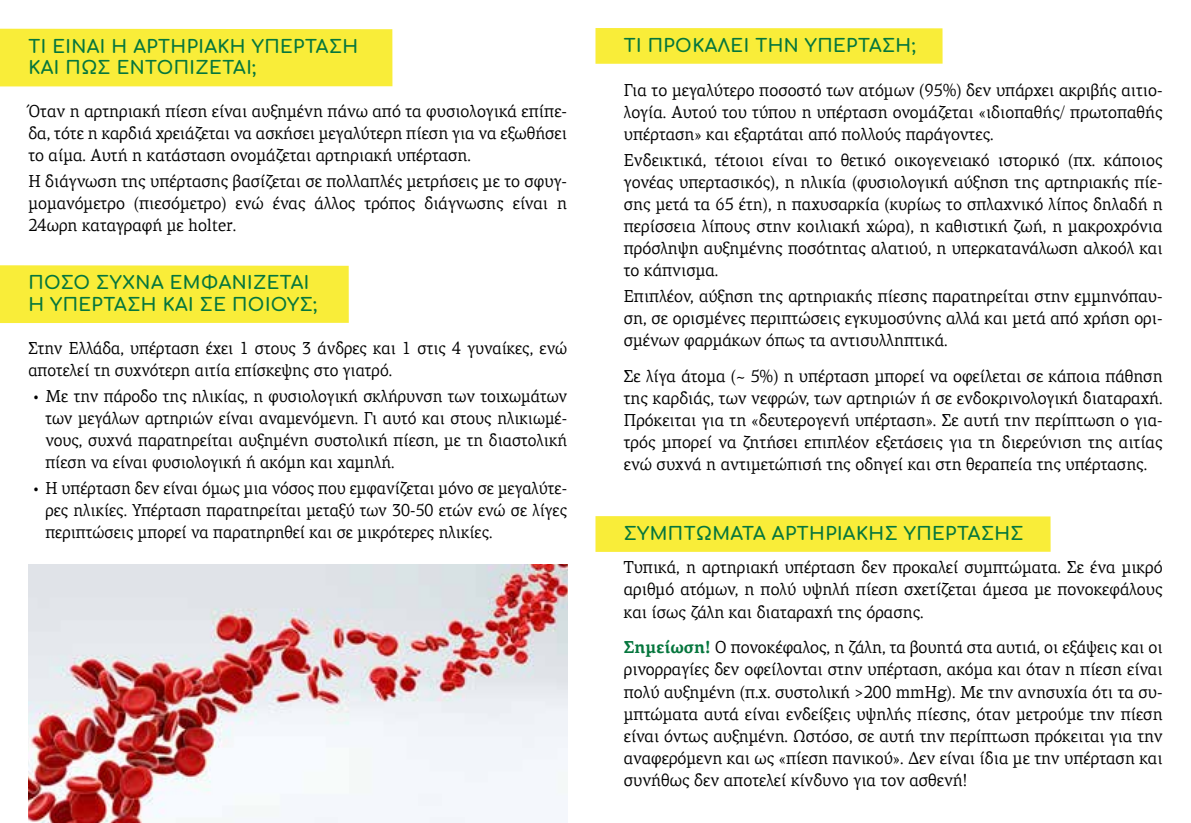
<style>
.page{position:relative;width:1191px;height:823px;background:#fff}
.page>*{position:absolute;margin:0;border:0;box-sizing:border-box;transform-origin:0 0}
.t1{font:700 18px/21.6px "Comfortaa";letter-spacing:.025em;color:#05763d}
.t2{font:17.4px/22px "PF Agora Serif Pro";color:#000;text-align:justify;scale:.94 1}
.t3{font:17.4px/22px "PF Agora Serif Pro";color:#000;text-align:justify;scale:.92 1}
.s1{font-weight:700;color:#05763d}
</style>
<div class="page">
<img style="left:28px;top:564px;width:539px;height:258px">
<div style="left:0;top:29px;width:392px;height:57px;background:#f9ed39"></div>
<div style="left:0;top:265px;width:349px;height:58px;background:#f9ed39"></div>
<div style="left:595px;top:28px;width:347px;height:36px;background:#f9ed39"></div>
<div style="left:595px;top:516px;width:455px;height:35px;background:#f9ed39"></div>
<p class="t1" style="left:28px;top:33px;width:328px">ΤΙ ΕΊ ΝΑΙ Η ΑΡΤΗ ΡΙΑΚΉ ΥΠΈΡΤΑΣΗ<br>ΚΑΙ ΠΏΣ ΕΝΤΟΠΊΖΕΤΑΙ;</p>
<p class="t2" style="left:28px;top:100px;width:574px">Όταν η αρτηριακή πίεση είναι αυξημένη πάνω από τα φυσιολογικά επίπε&shy;δα, τότε η καρδιά χρειάζεται να ασκήσει μεγαλύτερη πίεση για να εξωθήσει το αίμα. Αυτή η κατάσταση ονομάζεται αρτηριακή υπέρταση.</p>
<p class="t2" style="left:28px;top:170px;width:574px">Η διάγνωση της υπέρτασης βασίζεται σε πολλαπλές μετρήσεις με το σφυγ&shy;μομανόμετρο (πιεσόμετρο) ενώ ένας άλλος τρόπος διάγνωσης είναι η 24ωρη καταγραφή με holter.</p>
<p class="t1" style="left:28px;top:269px;width:290px">ΠΌΣΟ ΣΥΧΝΆ ΕΜΦΑΝΊ ΖΕΤΑΙ<br>Η ΥΠΈΡΤΑΣΗ ΚΑΙ ΣΕ ΠΟΙΟΥΣ;</p>
<p class="t3" style="left:28px;top:336px;width:587px">Στην Ελλάδα, υπέρταση έχει 1 στους 3 άνδρες και 1 στις 4 γυναίκες, ενώ αποτελεί τη συχνότερη αιτία επίσκεψης στο γιατρό.</p>
<p class="t3" style="left:45px;top:384px;width:568px;text-indent:-12px">• Με την πάροδο της ηλικίας, η φυσιολογική σκλήρυνση των τοιχωμάτων των μεγάλων αρτηριών είναι αναμενόμενη. Γι αυτό και στους ηλικιωμέ&shy;νους, συχνά παρατηρείται αυξημένη συστολική πίεση, με τη διαστολική πίεση να είναι φυσιολογική ή ακόμη και χαμηλή.</p>
<p class="t3" style="left:45px;top:476px;width:568px;text-indent:-12px">• Η υπέρταση δεν είναι όμως μια νόσος που εμφανίζεται μόνο σε μεγαλύτε&shy;ρες ηλικίες. Υπέρταση παρατηρείται μεταξύ των 30-50 ετών ενώ σε λίγες περιπτώσεις μπορεί να παρατηρηθεί και σε μικρότερες ηλικίες.</p>
<p class="t1" style="left:624px;top:32px;width:293px">ΤΙ ΠΡΟΚΑΛΕΊ ΤΗ Ν ΥΠΈΡΤΑΣΗ;</p>
<p class="t2" style="left:624px;top:79px;width:574px">Για το μεγαλύτερο ποσοστό των ατόμων (95%) δεν υπάρχει ακριβής αιτιο&shy;λογία. Αυτού του τύπου η υπέρταση ονομάζεται «ιδιοπαθής/ πρωτοπαθής υπέρταση» και εξαρτάται από πολλούς παράγοντες.</p>
<p class="t2" style="left:624px;top:149px;width:574px">Ενδεικτικά, τέτοιοι είναι το θετικό οικογενειακό ιστορικό (πχ. κάποιος γονέας υπερτασικός), η ηλικία (φυσιολογική αύξηση της αρτηριακής πίε&shy;σης μετά τα 65 έτη), η παχυσαρκία (κυρίως το σπλαχνικό λίπος δηλαδή η περίσσεια λίπους στην κοιλιακή χώρα), η καθιστική ζωή, η μακροχρόνια πρόσληψη αυξημένης ποσότητας αλατιού, η υπερκατανάλωση αλκοόλ και το κάπνισμα.</p>
<p class="t2" style="left:624px;top:285px;width:574px">Επιπλέον, αύξηση της αρτηριακής πίεσης παρατηρείται στην εμμηνόπαυ&shy;ση, σε ορισμένες περιπτώσεις εγκυμοσύνης αλλά και μετά από χρήση ορι&shy;σμένων φαρμάκων όπως τα αντισυλληπτικά.</p>
<p class="t2" style="left:624px;top:364px;width:574px">Σε λίγα άτομα (~ 5%) η υπέρταση μπορεί να οφείλεται σε κάποια πάθηση της καρδιάς, των νεφρών, των αρτηριών ή σε ενδοκρινολογική διαταραχή.<br>Πρόκειται για τη «δευτερογενή υπέρταση». Σε αυτή την περίπτωση ο για&shy;τρός μπορεί να ζητήσει επιπλέον εξετάσεις για τη διερεύνιση της αιτίας ενώ συχνά η αντιμετώπισή της οδηγεί και στη θεραπεία της υπέρτασης.</p>
<p class="t1" style="left:624px;top:520px;width:401px">ΣΥΜΠΤΏΜΑΤΑ ΑΡΤΗ ΡΙΑΚΉΣ ΥΠΈΡΤΑΣΗ Σ</p>
<p class="t2" style="left:624px;top:556px;width:574px">Τυπικά, η αρτηριακή υπέρταση δεν προκαλεί συμπτώματα. Σε ένα μικρό αριθμό ατόμων, η πολύ υψηλή πίεση σχετίζεται άμεσα με πονοκεφάλους και ίσως ζάλη και διαταραχή της όρασης.</p>
<p class="t2" style="left:624px;top:636px;width:574px"><span class="s1">Σημείωση!</span> Ο πονοκέφαλος, η ζάλη, τα βουητά στα αυτιά, οι εξάψεις και οι ρινορραγίες δεν οφείλονται στην υπέρταση, ακόμα και όταν η πίεση είναι πολύ αυξημένη (π.χ. συστολική &gt;200 mmHg). Με την ανησυχία ότι τα συ&shy;μπτώματα αυτά είναι ενδείξεις υψηλής πίεσης, όταν μετρούμε την πίεση είναι όντως αυξημένη. Ωστόσο, σε αυτή την περίπτωση πρόκειται για την αναφερόμενη και ως «πίεση πανικού». Δεν είναι ίδια με την υπέρταση και συνήθως δεν αποτελεί κίνδυνο για τον ασθενή!</p>
</div>
